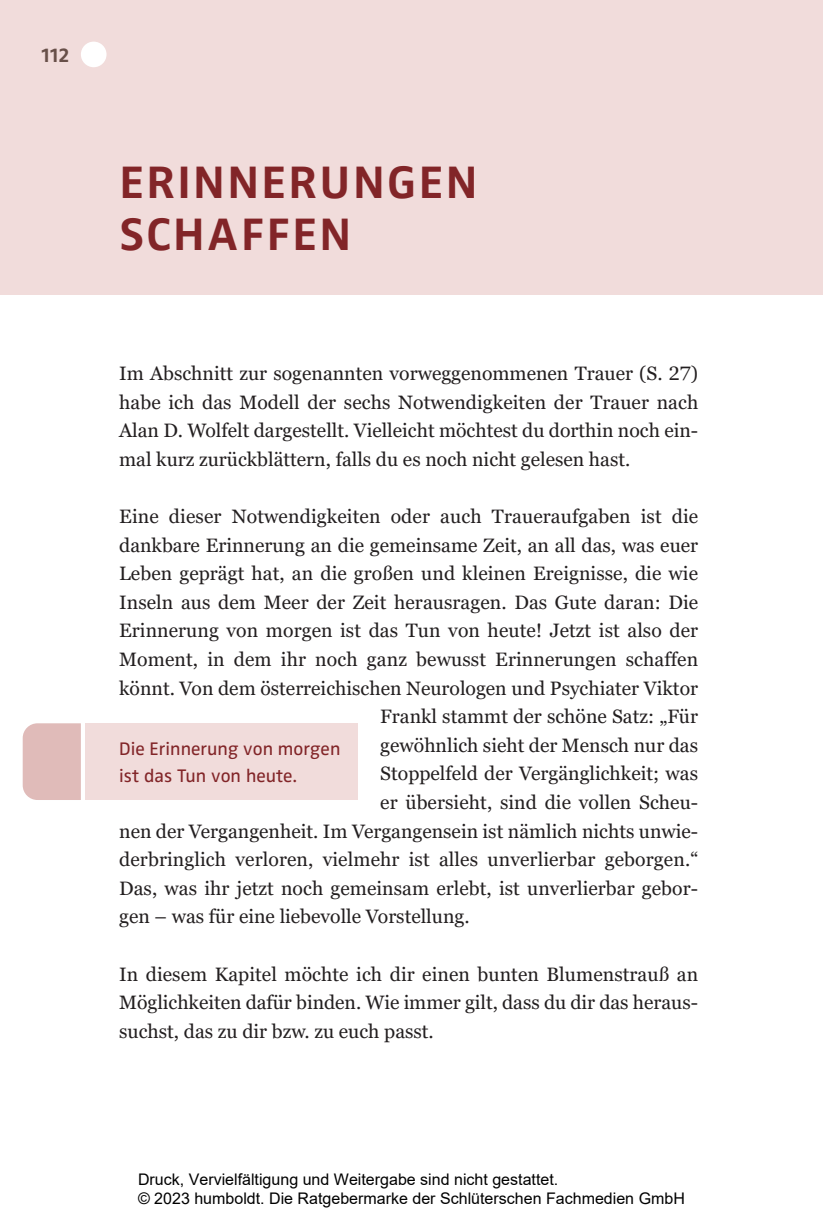
<style>
.page{position:relative;width:823px;height:1219px;background:#fff}
.page>*{position:absolute;margin:0;border:0;box-sizing:border-box;transform-origin:0 0}
.Ueberschrift_1{font:700 47px/52px "Zwo Pro";letter-spacing:.05em;color:#822528}
.t1{font:700 20.8px "Zwo Pro";color:#685049}
.Grundtext{font:19.4px/28.6px "Georgia Pro";letter-spacing:.005em;color:#231f20;text-align:justify}
.Grundtext_-_ohne_Abs{font:19.4px/28.6px "Georgia Pro";color:#231f20;text-align:justify}
.Marginalie{font:18.8px/26.6px "Zwo Pro";color:#822528}
.t2{font:16px/19.2px "Arial";color:#000}
</style>
<div class="page">
<div style="left:0;top:0;width:821px;height:294px;background:#f1dcdb"></div>
<div style="left:85px;top:723px;width:272px;height:77px;background:#f1dcdb"></div>
<div style="left:23px;top:723px;width:58px;height:77px;background:#e0bbb9"></div>
<div style="left:81px;top:42px;width:25px;height:25px;background:#fff;border-radius:50%"></div>
<p class="t1" style="left:42px;top:42px;width:29px">112</p>
<p class="Ueberschrift_1" style="left:119px;top:158px;width:359px">ERINNERUNGEN<br>SCHAFFEN</p>
<p class="Grundtext_-_ohne_Abs" style="left:119px;top:360px;width:580px">Im Abschnitt zur sogenannten vorweggenommenen Trauer (S. 27) habe ich das Modell der sechs Notwendigkeiten der Trauer nach Alan D. Wolfelt dargestellt. Vielleicht möchtest du dorthin noch ein&shy;mal kurz zurückblättern, falls du es noch nicht gelesen hast.</p>
<p class="Grundtext" style="left:119px;top:503px;width:580px">Eine dieser Notwendigkeiten oder auch Traueraufgaben ist die</p>
<p class="Grundtext" style="left:119px;top:531px;width:580px">dankbare Erinnerung an die gemeinsame Zeit, an all das, was euer</p>
<p class="Grundtext" style="left:119px;top:560px;width:580px">Leben geprägt hat, an die großen und kleinen Ereignisse, die wie</p>
<p class="Grundtext" style="left:119px;top:588px;width:580px">Inseln aus dem Meer der Zeit herausragen. Das Gute daran: Die</p>
<p class="Grundtext" style="left:119px;top:617px;width:580px">Erinnerung von morgen ist das Tun von heute! Jetzt ist also der</p>
<p class="Grundtext" style="left:119px;top:646px;width:580px">Moment, in dem ihr noch ganz bewusst Erinnerungen schaffen</p>
<p class="Grundtext" style="left:119px;top:674px;width:580px">könnt. Von dem österreichischen Neurologen und Psychiater Viktor</p>
<p class="Grundtext" style="left:380px;top:703px;width:319px">Frankl stammt der schöne Satz: „Für</p>
<p class="Grundtext" style="left:380px;top:731px;width:319px">gewöhnlich sieht der Mensch nur das</p>
<p class="Grundtext" style="left:380px;top:760px;width:319px">Stoppelfeld der Vergänglichkeit; was</p>
<p class="Grundtext" style="left:380px;top:789px;width:319px">er übersieht, sind die vollen Scheu-</p>
<p class="Grundtext" style="left:119px;top:817px;width:580px">nen der Vergangenheit. Im Vergangensein ist nämlich nichts unwie-</p>
<p class="Grundtext" style="left:119px;top:846px;width:580px">derbringlich verloren, vielmehr ist alles unverlierbar geborgen.“</p>
<p class="Grundtext" style="left:119px;top:874px;width:580px">Das, was ihr jetzt noch gemeinsam erlebt, ist unverlierbar gebor-</p>
<p class="Grundtext" style="left:119px;top:903px;width:352px">gen – was für eine liebevolle Vorstellung.</p>
<p class="Grundtext" style="left:119px;top:960px;width:580px">In diesem Kapitel möchte ich dir einen bunten Blumenstrauß an Möglichkeiten dafür binden. Wie immer gilt, dass du dir das heraus&shy;suchst, das zu dir bzw. zu euch passt.</p>
<p class="Marginalie" style="left:119px;top:736px;width:223px">Die Erinnerung von morgen ist das Tun von heute.</p>
<p class="t2" style="left:138px;top:1170px;width:548px">Druck, Vervielfältigung und Weitergabe sind nicht gestattet.<br>© 2023 humboldt. Die Ratgebermarke der Schlüterschen Fachmedien GmbH</p>
</div>
